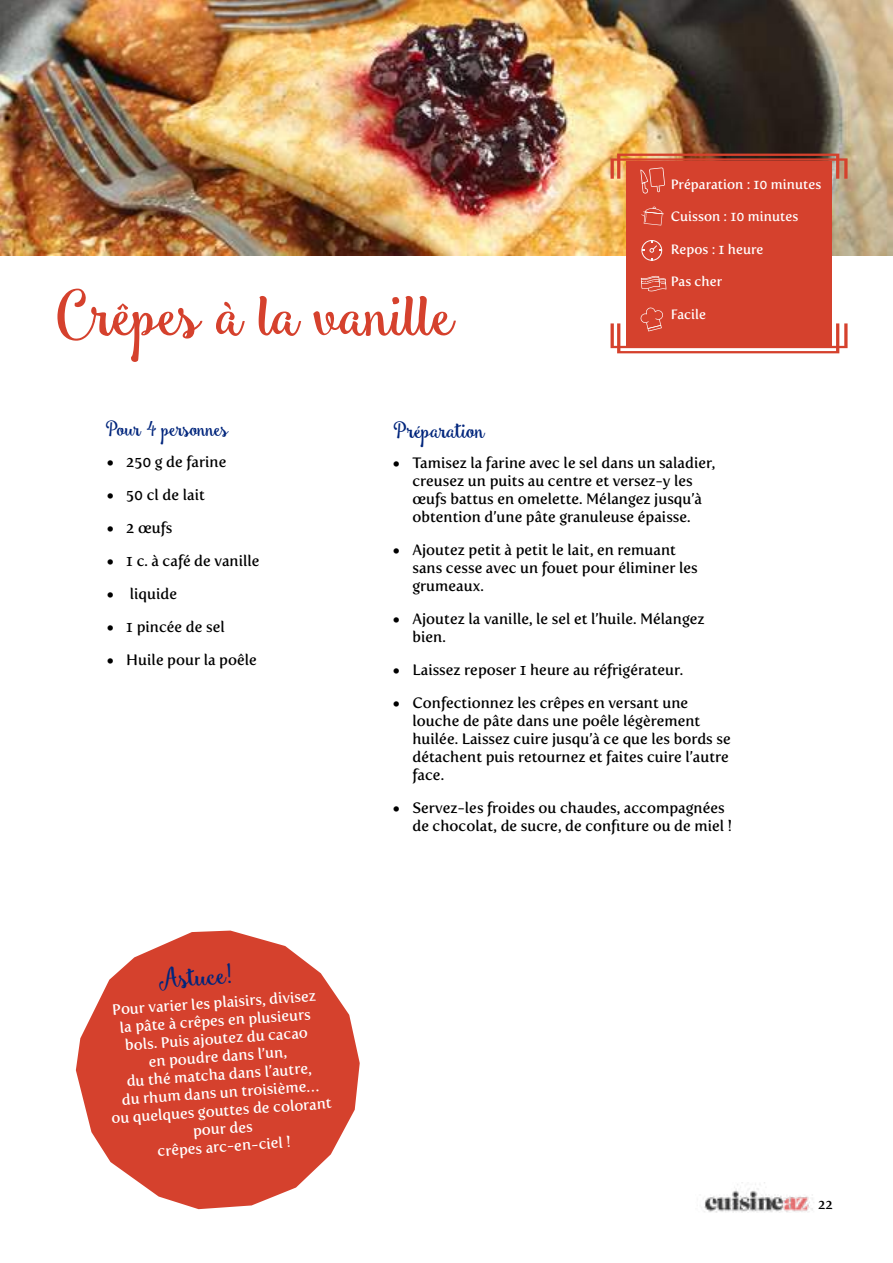
<style>
.page{position:relative;width:893px;height:1263px;background:#fff}
.page>*{position:absolute;margin:0;border:0;box-sizing:border-box;transform-origin:0 0}
.t1{font:60px "Smoothie Shoppe";color:#d5412d}
.t2{font:25.5px "Smoothie Shoppe";color:#00257c}
.t3{font:21px "Smoothie Shoppe";color:#00257c}
.t4{font:19.5px "Smoothie Shoppe";color:#00257c}
.t5{font:15px/18px "Fertigo Pro";color:#000}
.t6{font:15px/18px "Fertigo Pro";color:#fff;text-align:center}
.t7{font:13.5px "Fertigo Pro";color:#fff}
.t8{font:13.5px "Fertigo Pro";color:#000}
</style>
<div class="page">
<img style="left:704px;top:1182px;width:110px;height:30px">
<img style="left:0;top:0;width:893px;height:255px">
<svg style="left:76px;top:930px;width:284px;height:279px"></svg>
<svg style="left:83px;top:934px;width:268px;height:264px;fill:#d5412d"></svg>
<div style="left:626px;top:161px;width:206px;height:184px;background:#d5412d"></div>
<svg style="left:610px;top:154px;width:238px;height:40px"></svg>
<svg style="left:641px;top:206px;width:23px;height:19px"></svg>
<svg style="left:641px;top:276px;width:25px;height:15px"></svg>
<svg style="left:610px;top:307px;width:238px;height:46px"></svg>
<svg style="left:641px;top:240px;width:21px;height:21px"></svg>
<h1 class="t1" style="left:54px;top:276px;width:402px">Crêpes à la vanille</h1>
<p class="t7" style="left:671px;top:176px;width:152px">Préparation : 10 minutes</p>
<p class="t7" style="left:671px;top:209px;width:129px">Cuisson : 10 minutes</p>
<p class="t7" style="left:671px;top:241px;width:94px">Repos : 1 heure</p>
<p class="t7" style="left:671px;top:274px;width:53px">Pas cher</p>
<p class="t7" style="left:671px;top:306px;width:37px">Facile</p>
<h3 class="t4" style="left:105px;top:416px;width:125px">Pour 4 personnes</h3>
<p class="t5" style="left:107px;top:453px;width:121px">• 250 g de farine</p>
<p class="t5" style="left:107px;top:486px;width:100px">• 50 cl de lait</p>
<p class="t5" style="left:107px;top:519px;width:67px">• 2 œufs</p>
<p class="t5" style="left:107px;top:552px;width:154px">• 1 c. à café de vanille</p>
<p class="t5" style="left:107px;top:585px;width:72px">• liquide</p>
<p class="t5" style="left:107px;top:618px;width:119px">• 1 pincée de sel</p>
<p class="t5" style="left:107px;top:651px;width:152px">• Huile pour la poêle</p>
<h2 class="t2" style="left:157px;top:963px;width:76px;rotate:-4deg">Astuce!</h2>
<p class="t6" style="left:103px;top:1001px;width:222px;rotate:-4deg">Pour varier les plaisirs, divisez<br>la pâte à crêpes en plusieurs bols. Puis ajoutez du cacao<br>en poudre dans l’un,<br>du thé matcha dans l’autre,<br>du rhum dans un troisième…<br>ou quelques gouttes de colorant pour des<br>crêpes arc-en-ciel !</p>
<h3 class="t3" style="left:393px;top:416px;width:93px">Préparation</h3>
<p class="t5" style="left:393px;top:453px;width:324px;text-align:center">• Tamisez la farine avec le sel dans un saladier, creusez un puits au centre et versez-y les<br>œufs battus en omelette. Mélangez jusqu’à obtention d’une pâte granuleuse épaisse.</p>
<p class="t5" style="left:412px;top:540px;width:287px;text-indent:-20px">• Ajoutez petit à petit le lait, en remuant sans cesse avec un fouet pour éliminer les grumeaux.</p>
<p class="t5" style="left:412px;top:609px;width:294px;text-indent:-20px">• Ajoutez la vanille, le sel et l’huile. Mélangez bien.</p>
<p class="t5" style="left:393px;top:660px;width:292px">• Laissez reposer 1 heure au réfrigérateur.</p>
<p class="t5" style="left:412px;top:693px;width:320px;text-indent:-20px">• Confectionnez les crêpes en versant une louche de pâte dans une poêle légèrement huilée. Laissez cuire jusqu’à ce que les bords se détachent puis retournez et faites cuire l’autre face.</p>
<p class="t5" style="left:412px;top:798px;width:321px;text-indent:-20px">• Servez-les froides ou chaudes, accompagnées de chocolat, de sucre, de confiture ou de miel !</p>
<p class="t8" style="left:818px;top:1196px;width:16px">22</p>
</div>
